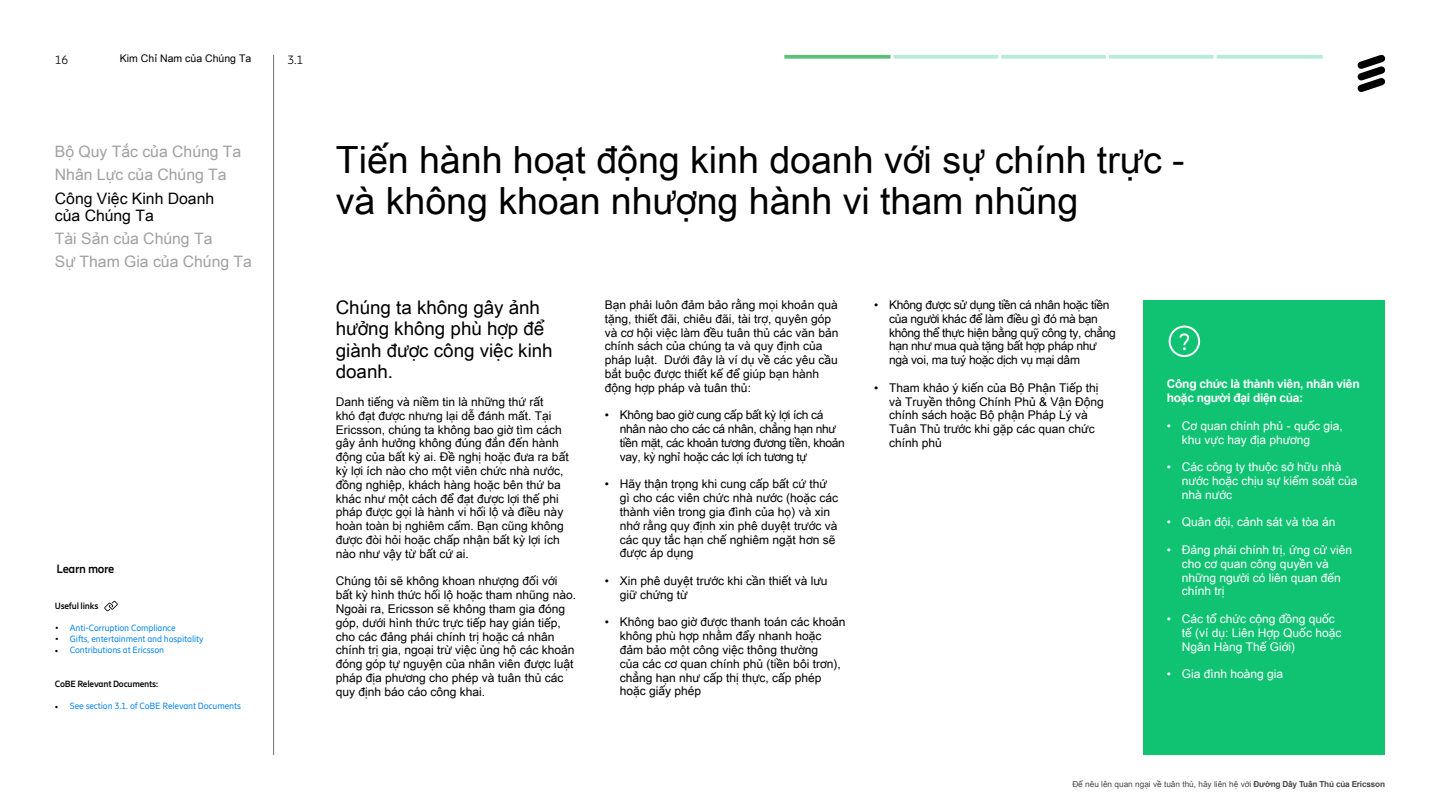
<style>
.page{position:relative;width:1440px;height:810px;background:#fff}
.page>*{position:absolute;margin:0;border:0;box-sizing:border-box;transform-origin:0 0}
.t1{font:37.5px/41.2px "Arial Unicode MS";color:#000}
.t2{font:18.75px/21.6px "Arial Unicode MS";color:#000}
.t3{font:15.75px/23.2px "Arial Unicode MS";color:#a0a0a0}
.t4{font:15.75px/17.2px "Arial Unicode MS";color:#000}
.t5{font:12px/13.8px "Arial Unicode MS";color:#000}
.t6{font:12px/13.8px "Arial Unicode MS";letter-spacing:-.025em;color:#000}
.t7{font:12px/13.8px "Arial Unicode MS";color:#fff}
.t8{font:700 12px/13.8px "Arial";letter-spacing:-.025em;color:#fff}
.t9{font:700 12px "Ericsson Hilda";letter-spacing:-.025em;color:#000}
.t10{font:300 12px "Ericsson Hilda";color:#000}
.t11{font:10.5px "Arial Unicode MS";color:#000}
.t12{font:9px "Ericsson Hilda";letter-spacing:-.01em;color:#0082f0}
.t13{font:700 9px "Ericsson Hilda";letter-spacing:-.025em;color:#000}
.t14{font:8.25px "Arial Unicode MS";color:#484848}
.s1{color:#000}
.s2{font-family:"Minion Pro";color:#000}
.s3{font-family:"Arial";font-weight:700}
</style>
<div class="page">
<svg style="left:1358px;top:55px;width:27px;height:37px"></svg>
<svg style="left:784px;top:55px;width:107px;height:4px"></svg>
<svg style="left:894px;top:55px;width:104px;height:4px"></svg>
<svg style="left:1001px;top:55px;width:105px;height:4px"></svg>
<svg style="left:1109px;top:55px;width:105px;height:4px"></svg>
<svg style="left:1217px;top:55px;width:106px;height:4px"></svg>
<hr style="left:273px;top:55px;width:1px;height:700px;background:#727272">
<div style="left:1143px;top:300px;width:242px;height:455px;background:#0fc373"></div>
<svg style="left:1169px;top:326px;width:31px;height:31px"></svg>
<svg style="left:104px;top:601px;width:14px;height:10px"></svg>
<p class="t11" style="left:120px;top:51px;width:133px">Kim Chỉ Nam của Chúng Ta</p>
<p class="t10" style="left:55px;top:53px;width:15px">16</p>
<p class="t10" style="left:288px;top:53px;width:17px">3.1</p>
<h3 class="t3" style="left:55px;top:140px;width:188px">Bộ Quy Tắc của Chúng Ta<br>Nhân Lực của Chúng Ta</h3>
<h3 class="t4" style="left:55px;top:189px;width:161px">Công Việc Kinh Doanh của Chúng Ta</h3>
<h3 class="t3" style="left:55px;top:227px;width:199px">Tài Sản của Chúng Ta<br>Sự Tham Gia của Chúng Ta</h3>
<p class="t9" style="left:56px;top:562px;width:60px">Learn more</p>
<p class="t13" style="left:55px;top:601px;width:45px">Useful links</p>
<p class="t12" style="left:55px;top:623px;width:122px"><span class="s1">•</span> Anti-Corruption Compliance</p>
<p class="t12" style="left:55px;top:634px;width:150px"><span class="s1">•</span> Gifts, entertainment and hospitality</p>
<p class="t12" style="left:55px;top:644px;width:111px"><span class="s2">•</span> Contributions at Ericsson</p>
<p class="t13" style="left:55px;top:679px;width:105px">CoBE Relevant Documents:</p>
<p class="t12" style="left:55px;top:701px;width:187px"><span class="s2">•</span> See section 3.1. of CoBE Relevant Documents</p>
<h1 class="t1" style="left:336px;top:138px;width:851px">Tiến hành hoạt động kinh doanh với sự chính trực - và không khoan nhượng hành vi tham nhũng</h1>
<h2 class="t2" style="left:336px;top:296px;width:218px">Chúng ta không gây ảnh hưởng không phù hợp để giành được công việc kinh doanh.</h2>
<p class="t5" style="left:336px;top:395px;width:234px">Danh tiếng và niềm tin là những thứ rất<br>khó đạt được nhưng lại dễ đánh mất. Tại Ericsson, chúng ta không bao giờ tìm cách gây ảnh hưởng không đúng đắn đến hành động của bất kỳ ai. Đề nghị hoặc đưa ra bất kỳ lợi ích nào cho một viên chức nhà nước, đồng nghiệp, khách hàng hoặc bên thứ ba khác như một cách để đạt được lợi thế phi pháp được gọi là hành vi hối lộ và điều này hoàn toàn bị nghiêm cấm. Bạn cũng không được đòi hỏi hoặc chấp nhận bất kỳ lợi ích nào như vậy từ bất cứ ai.</p>
<p class="t5" style="left:336px;top:574px;width:242px">Chúng tôi sẽ không khoan nhượng đối với bất kỳ hình thức hối lộ hoặc tham nhũng nào.<br>Ngoài ra, Ericsson sẽ không tham gia đóng góp, dưới hình thức trực tiếp hay gián tiếp, cho các đảng phái chính trị hoặc cá nhân chính trị gia, ngoại trừ việc ủng hộ các khoản đóng góp tự nguyện của nhân viên được luật pháp địa phương cho phép và tuân thủ các quy định báo cáo công khai.</p>
<p class="t5" style="left:605px;top:298px;width:235px">Bạn phải luôn đảm bảo rằng mọi khoản quà tặng, thiết đãi, chiêu đãi, tài trợ, quyên góp và cơ hội việc làm đều tuân thủ các văn bản chính sách của chúng ta và quy định của pháp luật. Dưới đây là ví dụ về các yêu cầu bắt buộc được thiết kế để giúp bạn hành động hợp pháp và tuân thủ:</p>
<p class="t6" style="left:620px;top:408px;width:227px;text-indent:-15px">• Không bao giờ cung cấp bất kỳ lợi ích cá nhân nào cho các cá nhân, chẳng hạn như tiền mặt, các khoản tương đương tiền, khoản vay, kỳ nghỉ hoặc các lợi ích tương tự</p>
<p class="t5" style="left:620px;top:477px;width:220px;text-indent:-15px">• Hãy thận trọng khi cung cấp bất cứ thứ gì cho các viên chức nhà nước (hoặc các thành viên trong gia đình của họ) và xin nhớ rằng quy định xin phê duyệt trước và các quy tắc hạn chế nghiêm ngặt hơn sẽ được áp dụng</p>
<p class="t5" style="left:620px;top:574px;width:209px;text-indent:-15px">• Xin phê duyệt trước khi cần thiết và lưu giữ chứng từ</p>
<p class="t5" style="left:620px;top:615px;width:227px;text-indent:-15px">• Không bao giờ được thanh toán các khoản không phù hợp nhằm đẩy nhanh hoặc đảm bảo một công việc thông thường<br>của các cơ quan chính phủ (tiền bôi trơn), chẳng hạn như cấp thị thực, cấp phép hoặc giấy phép</p>
<p class="t6" style="left:889px;top:298px;width:228px;text-indent:-15px">• Không được sử dụng tiền cá nhân hoặc tiền của người khác để làm điều gì đó mà bạn không thể thực hiện bằng quỹ công ty, chẳng hạn như mua quà tặng bất hợp pháp như ngà voi, ma tuý hoặc dịch vụ mại dâm</p>
<p class="t5" style="left:889px;top:380px;width:216px;text-indent:-15px">• Tham khảo ý kiến của Bộ Phận Tiếp thị và Truyền thông Chính Phủ &amp; Vận Động chính sách hoặc Bộ phận Pháp Lý và<br>Tuân Thủ trước khi gặp các quan chức chính phủ</p>
<p class="t8" style="left:1167px;top:378px;width:194px">Công chức là thành viên, nhân viên hoặc người đại diện của:</p>
<p class="t7" style="left:1182px;top:418px;width:162px;text-indent:-15px">• Cơ quan chính phủ - quốc gia, khu vực hay địa phương</p>
<p class="t7" style="left:1182px;top:460px;width:177px;text-indent:-15px">• Các công ty thuộc sở hữu nhà nước hoặc chịu sự kiểm soát của nhà nước</p>
<p class="t7" style="left:1167px;top:515px;width:170px">• Quân đội, cảnh sát và tòa án</p>
<p class="t7" style="left:1182px;top:543px;width:172px;text-indent:-15px">• Đảng phái chính trị, ứng cử viên cho cơ quan công quyền và những người có liên quan đến chính trị</p>
<p class="t7" style="left:1182px;top:612px;width:161px;text-indent:-15px">• Các tổ chức cộng đồng quốc tế (ví dụ: Liên Hợp Quốc hoặc<br>Ngân Hàng Thế Giới)</p>
<p class="t7" style="left:1167px;top:667px;width:118px">• Gia đình hoàng gia</p>
<p class="t14" style="left:1072px;top:778px;width:314px">Để nêu lên quan ngại về tuân thủ, hãy liên hệ với <span class="s3">Đường Dây Tuân Thủ của Ericsson</span></p>
</div>
